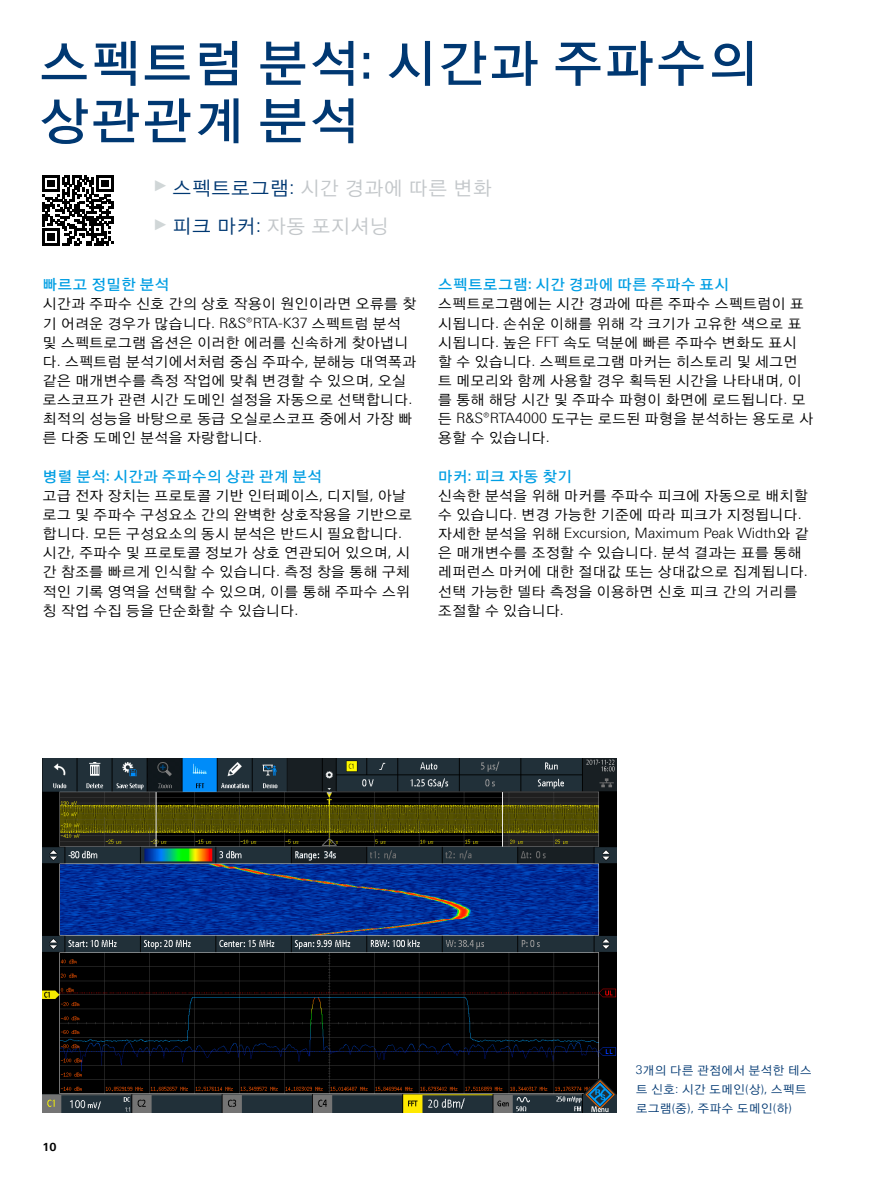
<style>
.page{position:relative;width:893px;height:1191px;background:#fff}
.page>*{position:absolute;margin:0;border:0;box-sizing:border-box;transform-origin:0 0}
.Seiten_Headline_34Pt{font:51px/57.4px "YDIYGO130 KS Cpc EUC H";letter-spacing:.01em;color:#003872}
.t1{font:19.5px "YDIYGO120 KS Cpc EUC H";color:#c3c7ca}
.Absatzfett_cyan{font:15px "YDIYGO130 KS Cpc EUC H";color:#009ee3}
.Haupttext_ohne_Absta{font:14.25px/19.2px "YDIYGO120 KS Cpc EUC H";color:#000}
.Bildunterschrift{font:12px/19.2px "YDIYGO120 KS Cpc EUC H";color:#003872}
.t2{font:700 11.25px "Linotype Univers 630";color:#000}
.s1{font-family:"Linotype Univers 620 Cn";font-weight:700}
.s2{font-family:"Arial Narrow";font-size:15.6px;color:#d0d6d7}
.s3{color:#003872}
.s4{font-family:"Linotype Univers 330";font-weight:300;color:#003872}
.s5{font-family:"Linotype Univers 330";font-weight:300}
</style>
<div class="page">
<img style="left:43px;top:758px;width:574px;height:354px">
<svg style="left:43px;top:175px;width:71px;height:71px"></svg>
<p class="Seiten_Headline_34Pt" style="left:39px;top:35px;width:721px">스펙트럼 분석<span class="s1">:</span> 시간과 주파수의 상관관계 분석</p>
<p class="t1" style="left:155px;top:178px;width:338px"><span class="s2">►</span><span class="s3">스펙트로그램</span><span class="s4">:</span> 시간 경과에 따른 변화</p>
<p class="t1" style="left:155px;top:216px;width:235px"><span class="s2">►</span><span class="s3">피크 마커</span><span class="s4">:</span> 자동 포지셔닝</p>
<p class="Absatzfett_cyan" style="left:43px;top:277px;width:129px">빠르고 정밀한 분석</p>
<p class="Haupttext_ohne_Absta" style="left:43px;top:294px;width:375px">시간과 주파수 신호 간의 상호 작용이 원인이라면 오류를 찾 기 어려운 경우가 많습니다<span class="s5">. R&amp;S®RTA-K37</span> 스펙트럼 분석 및 스펙트로그램 옵션은 이러한 에러를 신속하게 찾아냅니 다<span class="s5">.</span> 스펙트럼 분석기에서처럼 중심 주파수<span class="s5">,</span> 분해능 대역폭과 같은 매개변수를 측정 작업에 맞춰 변경할 수 있으며<span class="s5">,</span> 오실 로스코프가 관련 시간 도메인 설정을 자동으로 선택합니다<span class="s5">. </span>최적의 성능을 바탕으로 동급 오실로스코프 중에서 가장 빠 른 다중 도메인 분석을 자랑합니다<span class="s5">.</span></p>
<p class="Absatzfett_cyan" style="left:43px;top:468px;width:281px">병렬 분석<span class="s1">:</span> 시간과 주파수의 상관 관계 분석</p>
<p class="Haupttext_ohne_Absta" style="left:43px;top:486px;width:371px">고급 전자 장치는 프로토콜 기반 인터페이스<span class="s5">,</span> 디지털<span class="s5">,</span> 아날 로그 및 주파수 구성요소 간의 완벽한 상호작용을 기반으로 합니다<span class="s5">.</span> 모든 구성요소의 동시 분석은 반드시 필요합니다<span class="s5">. </span>시간<span class="s5">,</span> 주파수 및 프로토콜 정보가 상호 연관되어 있으며<span class="s5">,</span> 시 간 참조를 빠르게 인식할 수 있습니다<span class="s5">.</span> 측정 창을 통해 구체 적인 기록 영역을 선택할 수 있으며<span class="s5">,</span> 이를 통해 주파수 스위 칭 작업 수집 등을 단순화할 수 있습니다<span class="s5">.</span></p>
<p class="Absatzfett_cyan" style="left:438px;top:277px;width:293px">스펙트로그램<span class="s1">:</span> 시간 경과에 따른 주파수 표시</p>
<p class="Haupttext_ohne_Absta" style="left:438px;top:294px;width:377px">스펙트로그램에는 시간 경과에 따른 주파수 스펙트럼이 표 시됩니다<span class="s5">.</span> 손쉬운 이해를 위해 각 크기가 고유한 색으로 표 시됩니다<span class="s5">.</span> 높은 <span class="s5">FFT</span> 속도 덕분에 빠른 주파수 변화도 표시 할 수 있습니다<span class="s5">.</span> 스펙트로그램 마커는 히스토리 및 세그먼 트 메모리와 함께 사용할 경우 획득된 시간을 나타내며<span class="s5">,</span> 이 를 통해 해당 시간 및 주파수 파형이 화면에 로드됩니다<span class="s5">.</span> 모 든 <span class="s5">R&amp;S®RTA4000</span> 도구는 로드된 파형을 분석하는 용도로 사 용할 수 있습니다<span class="s5">.</span></p>
<p class="Absatzfett_cyan" style="left:438px;top:468px;width:136px">마커<span class="s1">:</span> 피크 자동 찾기</p>
<p class="Haupttext_ohne_Absta" style="left:438px;top:486px;width:372px">신속한 분석을 위해 마커를 주파수 피크에 자동으로 배치할 수 있습니다<span class="s5">.</span> 변경 가능한 기준에 따라 피크가 지정됩니다<span class="s5">. </span>자세한 분석을 위해 <span class="s5">Excursion, Maximum Peak Width</span>와 같 은 매개변수를 조정할 수 있습니다<span class="s5">.</span> 분석 결과는 표를 통해 레퍼런스 마커에 대한 절대값 또는 상대값으로 집계됩니다<span class="s5">. </span>선택 가능한 델타 측정을 이용하면 신호 피크 간의 거리를 조절할 수 있습니다<span class="s5">.</span></p>
<p class="t2" style="left:43px;top:1139px;width:16px">10</p>
<p class="Bildunterschrift" style="left:636px;top:1060px;width:178px"><span class="s5">3</span>개의 다른 관점에서 분석한 테스 트 신호<span class="s5">:</span> 시간 도메인<span class="s5">(</span>상<span class="s5">),</span> 스펙트 로그램<span class="s5">(</span>중<span class="s5">),</span> 주파수 도메인<span class="s5">(</span>하<span class="s5">)</span></p>
</div>
